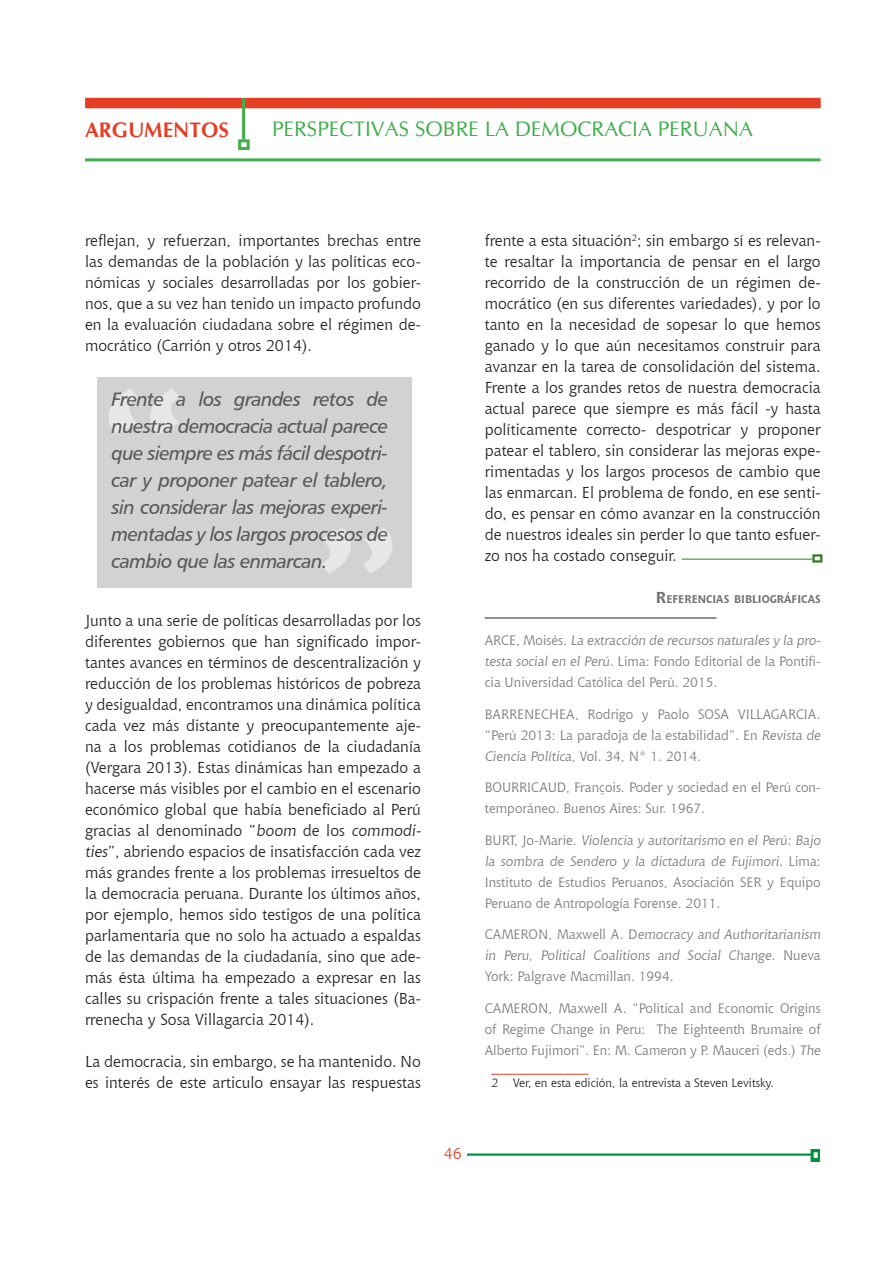
<style>
.page{position:relative;width:893px;height:1263px;background:#fff}
.page>*{position:absolute;margin:0;border:0;box-sizing:border-box;transform-origin:0 0}
.Pies{font:229.95px "Chianti BT";color:#e6e7e9}
.pies2{font:229.95px "Chianti BT";color:#e6e7e9}
.Texto_art{font:21px "CG Omega";color:#40ae49}
.t1{font:700 21px "CG Omega";color:#e53e25}
.Sacada{font:19.5px/27px "Humanist 777 BT Italic B";letter-spacing:-.03em;color:#57585a;text-align:justify}
.Texto_art-2{font:15.75px/21px "Chianti BT";color:#231f20;text-align:justify}
.t2{font:15.75px "Chianti BT";color:#e53e25}
.Referencias_bib{font:13.5px/21px "Chianti BT";color:#76787b}
.Pies-2{font:12px "Chianti BT";color:#231f20}
.REF{font:700 10.95px "Chianti BT";color:#6c6d70}
.s1{font-size:15.75px}
</style>
<div class="page">
<img style="left:467px;top:1150px;width:353px;height:12px">
<div style="left:85px;top:98px;width:736px;height:10px;background:#e53e25"></div>
<hr style="left:242px;top:98px;width:3px;height:42px;background:#40ae49">
<div style="left:238px;top:139px;width:12px;height:11px;border:3px solid #40ae49"></div>
<hr style="left:85px;top:158px;width:736px;height:3px;background:#40ae49">
<hr style="left:485px;top:617px;width:231px;height:2px;background:#6c6d70">
<div style="left:812px;top:554px;width:10px;height:9px;border:2px solid #357b2b"></div>
<hr style="left:682px;top:559px;width:130px;height:1px;background:#357b2b">
<div style="left:97px;top:377px;width:314px;height:210px;background:#d1d2d4"></div>
<svg style="left:109px;top:388px;width:70px;height:46px"></svg>
<svg style="left:322px;top:528px;width:70px;height:45px"></svg>
<hr style="left:491px;top:1074px;width:98px;height:1px;background:#e53e25">
<h2 class="t1" style="left:85px;top:117px;width:146px">ARGUMENTOS</h2>
<p class="Texto_art" style="left:272px;top:116px;width:482px">PERSPECTIVAS SOBRE LA DEMOCRACIA PERUANA</p>
<p class="Texto_art-2" style="left:85px;top:229px;width:337px">reflejan, y refuerzan, importantes brechas entre las demandas de la población y las políticas eco&shy;nómicas y sociales desarrolladas por los gobier&shy;nos, que a su vez han tenido un impacto profundo en la evaluación ciudadana sobre el régimen de&shy;mocrático (Carrión y otros 2014).</p>
<p class="Texto_art-2" style="left:485px;top:229px;width:337px">frente a esta situación<sup>2</sup>; sin embargo sí es relevan&shy;te resaltar la importancia de pensar en el largo recorrido de la construcción de un régimen de&shy;mocrático (en sus diferentes variedades), y por lo tanto en la necesidad de sopesar lo que hemos ganado y lo que aún necesitamos construir para avanzar en la tarea de consolidación del sistema.<br>Frente a los grandes retos de nuestra democracia actual parece que siempre es más fácil -y hasta políticamente correcto- despotricar y proponer patear el tablero, sin considerar las mejoras expe&shy;rimentadas y los largos procesos de cambio que las enmarcan. El problema de fondo, en ese senti&shy;do, es pensar en cómo avanzar en la construcción de nuestros ideales sin perder lo que tanto esfuer&shy;zo nos ha costado conseguir.</p>
<p class="REF" style="left:656px;top:591px;width:166px"><span class="s1">R</span>EFERENCIAS BIBLIOGRÁFICAS</p>
<p class="Referencias_bib" style="left:485px;top:629px;width:340px">A R C E , M o i s é s . La extracción de recursos naturales y la pro&shy;testa social en el Perú. Lima: Fondo Editorial de la Pontifi&shy;cia Universidad Católica del Perú. 2015.</p>
<p class="Referencias_bib" style="left:485px;top:703px;width:340px">BARRENECHEA, Rodrigo y Paolo SOSA VILLAGARCIA. “Perú 2013: La paradoja de la estabilidad”. En Revista de<br>Ciencia Política, Vo l . 3 4 , N ° 1 . 2 0 1 4 .</p>
<p class="Referencias_bib" style="left:485px;top:776px;width:337px">BOURRICAUD, François. Poder y sociedad en el Perú con&shy;temporáneo. Buenos Aires: Sur. 1967.</p>
<p class="Referencias_bib" style="left:485px;top:829px;width:340px">B U RT, J o - Ma ri e . Violencia y autoritarismo en el Perú: Bajo la sombra de Sendero y la dictadura de Fuj imori. L i m a :<br>Instituto de Estudios Peruanos, Asociación SER y Equipo Peruano de Antropología Forense. 2011.</p>
<p class="Referencias_bib" style="left:485px;top:924px;width:340px">CA M E RO N , Maxwe l l A . D emocracy and Authoritarianism in Peru, Political Coalitions and Social Change. N u e va<br>York: Palgrave Macmillan. 1994.</p>
<p class="Referencias_bib" style="left:485px;top:997px;width:340px">CAMERON, Maxwell A. “Political and Economic Origins of Regime Change in Peru: The Eighteenth Brumaire of<br>Alberto Fujimori”. En: M. Cameron y P. Mauceri (eds.) The</p>
<p class="Pies" style="left:88px;top:319px;width:111px">“</p>
<p class="Sacada" style="left:112px;top:385px;width:278px">Frente a los grandes retos de nuestra democracia actual parece que siempre es más fácil despotri&shy;car y proponer patear el tablero, sin considerar las mejoras experi&shy;mentadas y los largos procesos de cambio que las enmarcan.</p>
<p class="pies2" style="left:303px;top:458px;width:111px">”</p>
<p class="Texto_art-2" style="left:85px;top:609px;width:340px;text-align:left">Junto a una serie de políticas desarrolladas por los diferentes gobiernos que han significado impor&shy;tantes avances en términos de descentralización y reducción de los problemas históricos de pobreza y desigualdad, encontramos una dinámica política cada vez más distante y preocupantemente aje&shy;na a los problemas cotidianos de la ciudadanía (Vergara 2013). Estas dinámicas han empezado a hacerse más visibles por el cambio en el escenario económico global que había beneficiado al Perú gracias al denominado “boom de los commodi&shy;ties”, abriendo espacios de insatisfacción cada vez más grandes frente a los problemas irresueltos de la democracia peruana. Durante los últimos años, por ejemplo, hemos sido testigos de una política parlamentaria que no solo ha actuado a espaldas de las demandas de la ciudadanía, sino que ade&shy;más ésta última ha empezado a expresar en las calles su crispación frente a tales situaciones (Ba&shy;rrenecha y Sosa Villagarcia 2014).</p>
<p class="Texto_art-2" style="left:85px;top:1050px;width:337px">La democracia, sin embargo, se ha mantenido. No es interés de este articulo ensayar las respuestas</p>
<p class="Pies-2" style="left:491px;top:1075px;width:284px">2 Ver, en esta edición, la entrevista a Steven Levitsky.</p>
<p class="t2" style="left:444px;top:1142px;width:20px">46</p>
</div>
